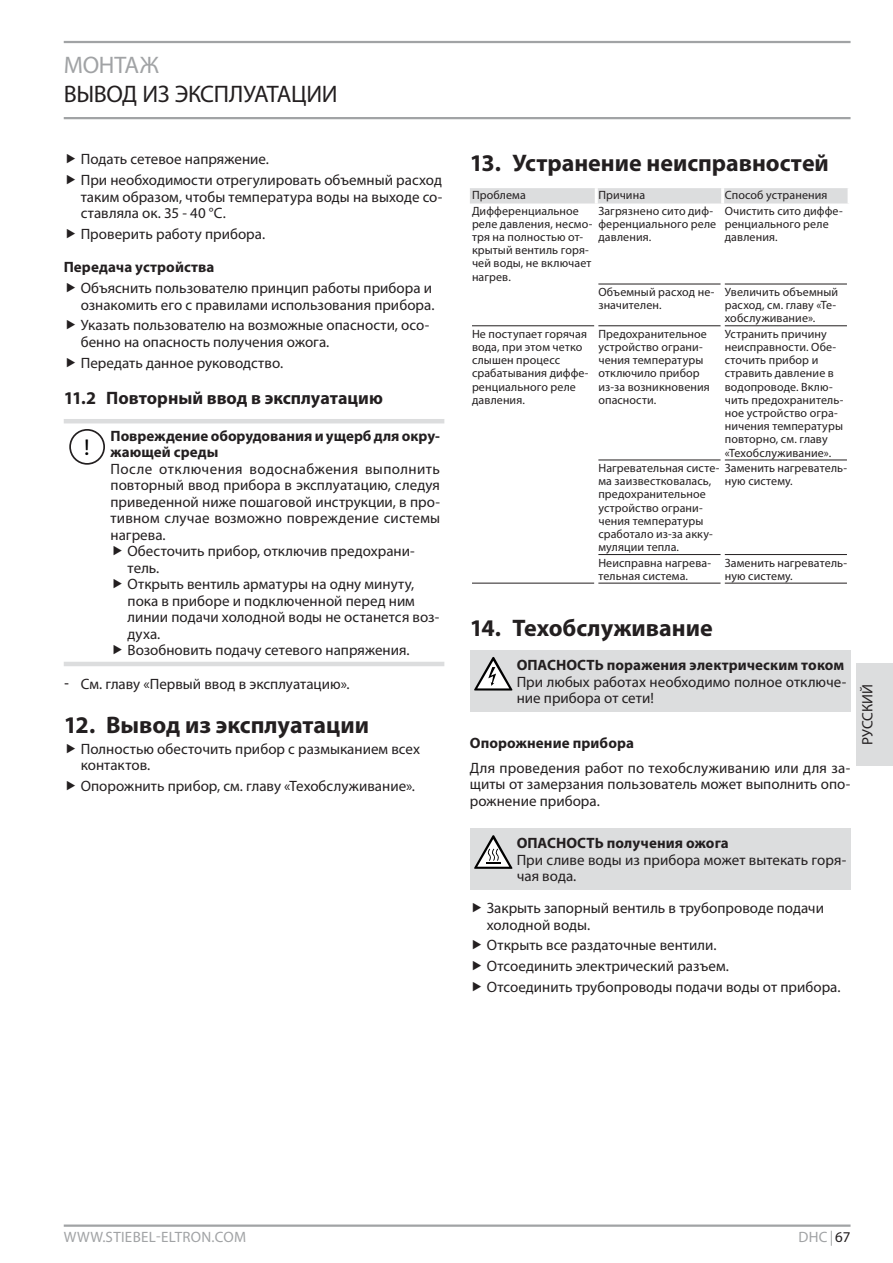
<style>
.page{position:relative;width:893px;height:1263px;background:#fff}
.page>*{position:absolute;margin:0;border:0;box-sizing:border-box;transform-origin:0 0}
.t1{font:700 24px "Myriad Pro";color:#231f20}
.t2{font:24px "Myriad Pro";letter-spacing:-.015em;color:#231f20}
.t3{font:24px "Myriad Pro";letter-spacing:-.015em;color:#a1a3a5}
.t4{font:700 18px "Myriad Pro";color:#231f20}
.t5{font:15px/16.5px "Myriad Pro";color:#231f20}
.t6{font:700 15px/16.5px "Myriad Pro";letter-spacing:.005em;color:#231f20}
.t7{font:15px "Myriad Pro";letter-spacing:.03em;color:#231f20}
.t8{font:15px "Myriad Pro";letter-spacing:.02em;color:#a1a3a5}
.t9{font:12px/13.2px "Myriad Pro";letter-spacing:.01em;color:#231f20}
.s1{font-family:"STE Info Text"}
.s2{color:#231f20}
</style>
<div class="page">
<div style="left:857px;top:663px;width:36px;height:102px;background:#dcddde"></div>
<hr style="left:64px;top:1225px;width:786px;height:2px;background:#a1a3a5">
<hr style="left:64px;top:41px;width:786px;height:2px;background:#a1a3a5">
<hr style="left:64px;top:117px;width:786px;height:2px;background:#a1a3a5">
<hr style="left:64px;top:419px;width:380px;height:4px;background:#dcddde">
<hr style="left:64px;top:662px;width:380px;height:4px;background:#dcddde">
<div style="left:69px;top:429px;width:36px;height:36px;border:2px solid #231f20;border-radius:50%"></div>
<div style="left:470px;top:188px;width:377px;height:16px;background:#dcddde"></div>
<hr style="left:721px;top:188px;width:3px;height:16px;background:#fff">
<hr style="left:595px;top:188px;width:3px;height:16px;background:#fff">
<hr style="left:598px;top:284px;width:122px;height:1px;background:#231f20">
<hr style="left:725px;top:284px;width:122px;height:1px;background:#231f20">
<hr style="left:472px;top:325px;width:122px;height:1px;background:#231f20">
<hr style="left:598px;top:325px;width:122px;height:1px;background:#231f20">
<hr style="left:725px;top:325px;width:122px;height:1px;background:#231f20">
<hr style="left:598px;top:460px;width:122px;height:1px;background:#231f20">
<hr style="left:725px;top:460px;width:122px;height:1px;background:#231f20">
<hr style="left:598px;top:554px;width:122px;height:1px;background:#231f20">
<hr style="left:725px;top:554px;width:122px;height:1px;background:#231f20">
<hr style="left:472px;top:583px;width:122px;height:1px;background:#231f20">
<hr style="left:598px;top:583px;width:122px;height:1px;background:#231f20">
<hr style="left:725px;top:583px;width:122px;height:1px;background:#231f20">
<div style="left:470px;top:650px;width:380px;height:62px;background:#dcddde"></div>
<svg style="left:474px;top:657px;width:38px;height:34px"></svg>
<div style="left:470px;top:829px;width:380px;height:61px;background:#dcddde"></div>
<svg style="left:474px;top:835px;width:38px;height:34px"></svg>
<h1 class="t3" style="left:64px;top:56px;width:97px">МОНТАЖ</h1>
<h1 class="t2" style="left:64px;top:85px;width:275px">ВЫВОД ИЗ ЭКСПЛУАТАЦИИ</h1>
<p class="t5" style="left:81px;top:150px;width:363px;line-height:20.7px">Подать сетевое напряжение.<br>При необходимости отрегулировать объемный расход</p>
<p class="t5" style="left:81px;top:189px;width:363px">таким образом, чтобы температура воды на выходе со&shy;ставляла ок. 35 - 40 °C.</p>
<p class="t5" style="left:81px;top:227px;width:186px">Проверить работу прибора.</p>
<p class="t6" style="left:64px;top:260px;width:152px">Передача устройства</p>
<p class="t5" style="left:81px;top:281px;width:355px">Объяснить пользователю принцип работы прибора и ознакомить его с правилами использования прибора.</p>
<p class="t5" style="left:81px;top:318px;width:350px">Указать пользователю на возможные опасности, осо&shy;бенно на опасность получения ожога.</p>
<p class="t5" style="left:81px;top:355px;width:204px">Передать данное руководство.</p>
<p class="t4" style="left:64px;top:392px;width:321px">11.2 Повторный ввод в эксплуатацию</p>
<p class="t6" style="left:111px;top:429px;width:331px">Повреждение оборудования и ущерб для окру&shy;жающей среды</p>
<p class="t7" style="left:111px;top:463px;width:331px">После отключения водоснабжения выполнить</p>
<p class="t5" style="left:111px;top:478px;width:331px">повторный ввод прибора в эксплуатацию, следуя</p>
<p class="t5" style="left:111px;top:495px;width:331px">приведенной ниже пошаговой инструкции, в про-</p>
<p class="t5" style="left:111px;top:511px;width:331px">тивном случае возможно повреждение системы</p>
<p class="t5" style="left:111px;top:528px;width:57px">нагрева.</p>
<p class="t5" style="left:128px;top:544px;width:289px">Обесточить прибор, отключив предохрани-</p>
<p class="t5" style="left:128px;top:561px;width:33px">тель.</p>
<p class="t5" style="left:128px;top:577px;width:288px">Открыть вентиль арматуры на одну минуту,</p>
<p class="t5" style="left:128px;top:594px;width:289px">пока в приборе и подключенной перед ним</p>
<p class="t5" style="left:128px;top:610px;width:313px">линии подачи холодной воды не останется воз-</p>
<p class="t5" style="left:128px;top:627px;width:34px">духа.</p>
<p class="t5" style="left:128px;top:643px;width:284px">Возобновить подачу сетевого напряжения.</p>
<p class="t5" style="left:64px;top:677px;width:287px"><span class="s1">-</span> См. главу «Первый ввод в эксплуатацию».</p>
<h1 class="t1" style="left:64px;top:716px;width:307px">12. Вывод из эксплуатации</h1>
<p class="t5" style="left:81px;top:741px;width:341px">Полностью обесточить прибор с размыканием всех контактов.</p>
<p class="t5" style="left:81px;top:779px;width:336px">Опорожнить прибор, см. главу «Техобслуживание».</p>
<h1 class="t1" style="left:470px;top:154px;width:361px">13. Устранение неисправностей</h1>
<p class="t9" style="left:472px;top:189px;width:55px">Проблема</p>
<p class="t9" style="left:598px;top:189px;width:48px">Причина</p>
<p class="t9" style="left:725px;top:189px;width:104px">Способ устранения</p>
<p class="t9" style="left:472px;top:205px;width:122px">Дифференциальное реле давления, несмо&shy;тря на полностью от&shy;крытый вентиль горя&shy;чей воды, не включает нагрев.</p>
<p class="t9" style="left:598px;top:205px;width:119px">Загрязнено сито диф&shy;ференциального реле давления.</p>
<p class="t9" style="left:725px;top:205px;width:119px">Очистить сито диффе&shy;ренциального реле давления.</p>
<p class="t9" style="left:598px;top:286px;width:118px">Объемный расход не&shy;значителен.</p>
<p class="t9" style="left:725px;top:286px;width:115px">Увеличить объемный расход, см. главу «Те&shy;хобслуживание».</p>
<p class="t9" style="left:472px;top:328px;width:118px">Не поступает горячая вода, при этом четко слышен процесс срабатывания диффе&shy;ренциального реле давления.</p>
<p class="t9" style="left:598px;top:328px;width:113px">Предохранительное устройство ограни&shy;чения температуры отключило прибор из-за возникновения опасности.</p>
<p class="t9" style="left:725px;top:328px;width:120px">Устранить причину неисправности. Обе&shy;сточить прибор и стравить давление в водопроводе. Вклю&shy;чить предохранитель&shy;ное устройство огра&shy;ничения температуры повторно, см. главу «Техобслуживание».</p>
<p class="t9" style="left:598px;top:462px;width:250px">Нагревательная систе- Заменить нагреватель&shy;ма заизвестковалась,<br>предохранительное<br>устройство ограни-<br>чения температуры<br>сработало из-за акку-<br>муляции тепла.</p>
<p class="t9" style="left:725px;top:475px;width:69px">ную систему.</p>
<p class="t9" style="left:598px;top:557px;width:114px">Неисправна нагрева&shy;тельная система.</p>
<p class="t9" style="left:725px;top:557px;width:124px">Заменить нагреватель&shy;ную систему.</p>
<h1 class="t1" style="left:470px;top:619px;width:244px">14. Техобслуживание</h1>
<p class="t6" style="left:517px;top:658px;width:329px">ОПАСНОСТЬ поражения электрическим током</p>
<p class="t5" style="left:517px;top:674px;width:331px">При любых работах необходимо полное отключе&shy;ние прибора от сети!</p>
<p class="t6" style="left:470px;top:735px;width:166px">Опорожнение прибора</p>
<p class="t5" style="left:470px;top:760px;width:382px;text-align:justify">Для проведения работ по техобслуживанию или для за&shy;щиты от замерзания пользователь может выполнить опо&shy;рожнение прибора.</p>
<p class="t6" style="left:517px;top:836px;width:214px">ОПАСНОСТЬ получения ожога</p>
<p class="t5" style="left:517px;top:853px;width:331px">При сливе воды из прибора может вытекать горя&shy;чая вода.</p>
<p class="t5" style="left:487px;top:901px;width:339px">Закрыть запорный вентиль в трубопроводе подачи холодной воды.</p>
<p class="t5" style="left:487px;top:936px;width:355px;line-height:20.7px">Открыть все раздаточные вентили.<br>Отсоединить электрический разъем.<br>Отсоединить трубопроводы подачи воды от прибора.</p>
<p class="t5" style="left:860px;top:745px;width:62px;rotate:-90deg">РУССКИЙ</p>
<p class="t8" style="left:64px;top:1231px;width:184px">WWW.STIEBEL-ELTRON.COM</p>
<p class="t8" style="left:798px;top:1231px;width:53px">DHC | <span class="s2">67</span></p>
</div>
